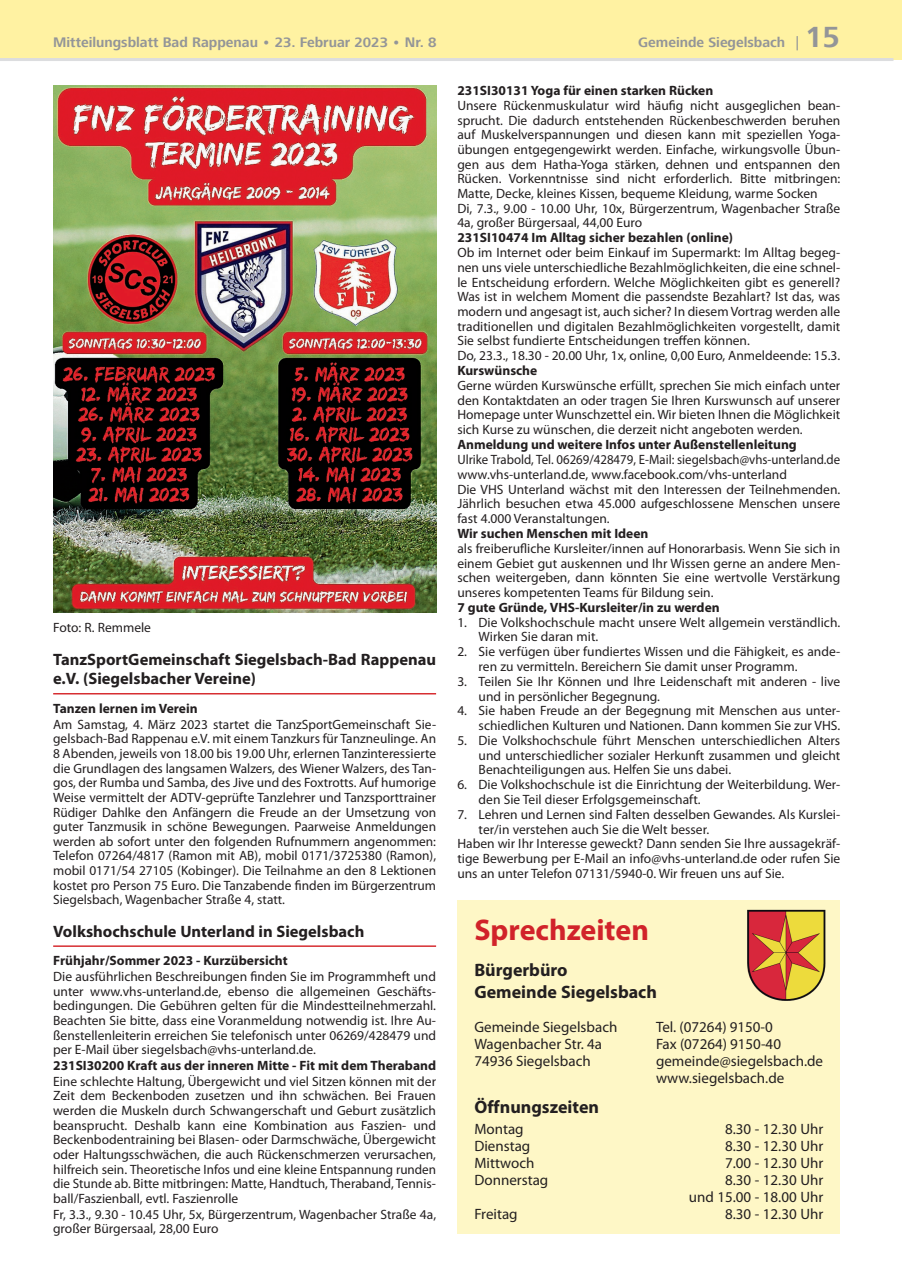
<style>
.page{position:relative;width:902px;height:1280px;background:#fff}
.page>*{position:absolute;margin:0;border:0;box-sizing:border-box;transform-origin:0 0}
.t1{font:700 30px "Myriad Pro";color:#d1232a}
.t2{font:700 18px/21.3px "Myriad Pro";color:#231f20}
.NM_Rubrik_Siegelsbac{font:700 16.5px/19.5px "Myriad Pro";color:#231f20}
.t3{font:15px/17px "Myriad Pro";color:#231f20}
.t4{font:700 14.25px "Frutiger Next LT";color:#939598}
.Grundtext{font:13.5px/14.7px "Myriad Pro";color:#231f20;text-align:justify}
.bfh_aufzaehlung_zahl{font:13.5px/14.7px "Myriad Pro";color:#231f20}
.NM_Textblock{font:13.5px/14.7px "Myriad Pro";color:#231f20;text-align:justify}
.bfh_halbfett{font:700 13.5px "Myriad Pro";color:#231f20}
.Grundtext-2{font:13.5px "Myriad Pro";color:#231f20;scale:.95 1}
.NM_Textblock-2{font:700 13.5px "Myriad Pro";color:#231f20}
.s1{font-family:"Futura BT";font-weight:500}
.s2{font-size:30px}
</style>
<div class="page">
<div style="left:0;top:0;width:901px;height:60px;background:#fff2a2"></div>
<hr style="left:0;top:58px;width:893px;height:3px;background:#dcdddf">
<hr style="left:53px;top:693px;width:383px;height:1px;background:#d72e32">
<hr style="left:53px;top:945px;width:383px;height:2px;background:#d72e32">
<img style="left:53px;top:85px;width:383px;height:527px">
<div style="left:457px;top:900px;width:383px;height:333px;background:#fef7c6"></div>
<img style="left:747px;top:909px;width:79px;height:92px">
<p class="t4" style="left:53px;top:34px;width:385px">Mitteilungsblatt Bad Rappenau • 23. Februar 2023 • Nr. 8</p>
<p class="t4" style="left:638px;top:34px;width:203px">Gemeinde Siegelsbach <span class="s1">|</span> <span class="s2">15</span></p>
<p class="Grundtext" style="left:53px;top:620px;width:99px">Foto: R. Remmele</p>
<p class="NM_Rubrik_Siegelsbac" style="left:53px;top:649px;width:384px">TanzSportGemeinschaft Siegelsbach-Bad Rappenau e.V. (Siegelsbacher Vereine)</p>
<p class="bfh_halbfett" style="left:53px;top:700px;width:146px">Tanzen lernen im Verein</p>
<p class="Grundtext" style="left:53px;top:717px;width:384px">Am Samstag, 4. März 2023 startet die TanzSportGemeinschaft Sie&shy;gelsbach-Bad Rappenau e.V. mit einem Tanzkurs für Tanzneulinge. An 8 Abenden, jeweils von 18.00 bis 19.00 Uhr, erlernen Tanzinteressierte die Grundlagen des langsamen Walzers, des Wiener Walzers, des Tan&shy;gos, der Rumba und Samba, des Jive und des Foxtrotts. Auf humorige Weise vermittelt der ADTV-geprüfte Tanzlehrer und Tanzsporttrainer Rüdiger Dahlke den Anfängern die Freude an der Umsetzung von guter Tanzmusik in schöne Bewegungen. Paarweise Anmeldungen werden ab sofort unter den folgenden Rufnummern angenommen:<br>Telefon 07264/4817 (Ramon mit AB), mobil 0171/3725380 (Ramon), mobil 0171/54 27105 (Kobinger). Die Teilnahme an den 8 Lektionen kostet pro Person 75 Euro. Die Tanzabende finden im Bürgerzentrum Siegelsbach, Wagenbacher Straße 4, statt.</p>
<p class="NM_Rubrik_Siegelsbac" style="left:53px;top:921px;width:313px">Volkshochschule Unterland in Siegelsbach</p>
<p class="bfh_halbfett" style="left:53px;top:952px;width:236px">Frühjahr/Sommer 2023 - Kurzübersicht</p>
<p class="NM_Textblock" style="left:53px;top:969px;width:384px">Die ausführlichen Beschreibungen finden Sie im Programmheft und unter www.vhs-unterland.de, ebenso die allgemeinen Geschäfts&shy;bedingungen. Die Gebühren gelten für die Mindestteilnehmerzahl.<br>Beachten Sie bitte, dass eine Voranmeldung notwendig ist. Ihre Au&shy;ßenstellenleiterin erreichen Sie telefonisch unter 06269/428479 und per E-Mail über siegelsbach@vhs-unterland.de.</p>
<p class="bfh_halbfett" style="left:53px;top:1057px;width:384px">231SI30200 Kraft aus der inneren Mitte - Fit mit dem Theraband</p>
<p class="Grundtext" style="left:53px;top:1074px;width:384px">Eine schlechte Haltung, Übergewicht und viel Sitzen können mit der Zeit dem Beckenboden zusetzen und ihn schwächen. Bei Frauen werden die Muskeln durch Schwangerschaft und Geburt zusätzlich beansprucht. Deshalb kann eine Kombination aus Faszien- und Beckenbodentraining bei Blasen- oder Darmschwäche, Übergewicht oder Haltungsschwächen, die auch Rückenschmerzen verursachen, hilfreich sein. Theoretische Infos und eine kleine Entspannung runden die Stunde ab. Bitte mitbringen: Matte, Handtuch, Theraband, Tennis&shy;ball/Faszienball, evtl. Faszienrolle</p>
<p class="Grundtext" style="left:53px;top:1206px;width:384px">Fr, 3.3., 9.30 - 10.45 Uhr, 5x, Bürgerzentrum, Wagenbacher Straße 4a, großer Bürgersaal, 28,00 Euro</p>
<p class="bfh_halbfett" style="left:457px;top:82px;width:257px">231SI30131 Yoga für einen starken Rücken</p>
<p class="Grundtext" style="left:457px;top:98px;width:384px">Unsere Rückenmuskulatur wird häufig nicht ausgeglichen bean&shy;sprucht. Die dadurch entstehenden Rückenbeschwerden beruhen auf Muskelverspannungen und diesen kann mit speziellen Yoga&shy;übungen entgegengewirkt werden. Einfache, wirkungsvolle Übun&shy;gen aus dem Hatha-Yoga stärken, dehnen und entspannen den Rücken. Vorkenntnisse sind nicht erforderlich. Bitte mitbringen:<br>Matte, Decke, kleines Kissen, bequeme Kleidung, warme Socken</p>
<p class="Grundtext" style="left:457px;top:201px;width:384px">Di, 7.3., 9.00 - 10.00 Uhr, 10x, Bürgerzentrum, Wagenbacher Straße<br>4a, großer Bürgersaal, 44,00 Euro</p>
<p class="bfh_halbfett" style="left:457px;top:229px;width:277px">231SI10474 Im Alltag sicher bezahlen (online)</p>
<p class="Grundtext" style="left:457px;top:245px;width:384px">Ob im Internet oder beim Einkauf im Supermarkt: Im Alltag begeg&shy;nen uns viele unterschiedliche Bezahlmöglichkeiten, die eine schnel&shy;le Entscheidung erfordern. Welche Möglichkeiten gibt es generell?<br>Was ist in welchem Moment die passendste Bezahlart? Ist das, was modern und angesagt ist, auch sicher? In diesem Vortrag werden alle traditionellen und digitalen Bezahlmöglichkeiten vorgestellt, damit Sie selbst fundierte Entscheidungen treffen können.</p>
<p class="Grundtext" style="left:457px;top:348px;width:384px">Do, 23.3., 18.30 - 20.00 Uhr, 1x, online, 0,00 Euro, Anmeldeende: 15.3.</p>
<p class="bfh_halbfett" style="left:457px;top:362px;width:81px">Kurswünsche</p>
<p class="Grundtext" style="left:457px;top:378px;width:384px">Gerne würden Kurswünsche erfüllt, sprechen Sie mich einfach unter den Kontaktdaten an oder tragen Sie Ihren Kurswunsch auf unserer Homepage unter Wunschzettel ein. Wir bieten Ihnen die Möglichkeit sich Kurse zu wünschen, die derzeit nicht angeboten werden.</p>
<p class="NM_Textblock-2" style="left:457px;top:435px;width:341px">Anmeldung und weitere Infos unter Außenstellenleitung</p>
<p class="Grundtext-2" style="left:457px;top:451px;width:404px">Ulrike Trabold, Tel. 06269/428479, E-Mail: siegelsbach@vhs-unterland.de</p>
<p class="Grundtext" style="left:457px;top:467px;width:331px">www.vhs-unterland.de, www.facebook.com/vhs-unterland</p>
<p class="Grundtext" style="left:457px;top:482px;width:384px">Die VHS Unterland wächst mit den Interessen der Teilnehmenden.<br>Jährlich besuchen etwa 45.000 aufgeschlossene Menschen unsere fast 4.000 Veranstaltungen.</p>
<p class="bfh_halbfett" style="left:457px;top:525px;width:192px">Wir suchen Menschen mit Ideen</p>
<p class="Grundtext" style="left:457px;top:541px;width:384px">als freiberufliche Kursleiter/innen auf Honorarbasis. Wenn Sie sich in einem Gebiet gut auskennen und Ihr Wissen gerne an andere Men&shy;schen weitergeben, dann könnten Sie eine wertvolle Verstärkung unseres kompetenten Teams für Bildung sein.</p>
<p class="bfh_halbfett" style="left:457px;top:598px;width:264px">7 gute Gründe, VHS-Kursleiter/in zu werden</p>
<p class="bfh_aufzaehlung_zahl" style="left:478px;top:615px;width:363px;text-indent:-21px">1. Die Volkshochschule macht unsere Welt allgemein verständlich.<br>Wirken Sie daran mit.</p>
<p class="bfh_aufzaehlung_zahl" style="left:478px;top:644px;width:363px;text-indent:-21px">2. Sie verfügen über fundiertes Wissen und die Fähigkeit, es ande&shy;ren zu vermitteln. Bereichern Sie damit unser Programm.</p>
<p class="bfh_aufzaehlung_zahl" style="left:478px;top:674px;width:363px;text-indent:-21px">3. Teilen Sie Ihr Können und Ihre Leidenschaft mit anderen - live und in persönlicher Begegnung.</p>
<p class="bfh_aufzaehlung_zahl" style="left:457px;top:703px;width:384px;text-align:right">4. Sie haben Freude an der Begegnung mit Menschen aus unter&shy;schiedlichen Kulturen und Nationen. Dann kommen Sie zur VHS.</p>
<p class="bfh_aufzaehlung_zahl" style="left:478px;top:733px;width:363px;text-align:justify;text-indent:-21px">5. Die Volkshochschule führt Menschen unterschiedlichen Alters und unterschiedlicher sozialer Herkunft zusammen und gleicht Benachteiligungen aus. Helfen Sie uns dabei.</p>
<p class="bfh_aufzaehlung_zahl" style="left:478px;top:777px;width:363px;text-indent:-21px">6. Die Volkshochschule ist die Einrichtung der Weiterbildung. Wer&shy;den Sie Teil dieser Erfolgsgemeinschaft.</p>
<p class="bfh_aufzaehlung_zahl" style="left:478px;top:807px;width:363px;text-indent:-21px">7. Lehren und Lernen sind Falten desselben Gewandes. Als Kurslei&shy;ter/in verstehen auch Sie die Welt besser.</p>
<p class="Grundtext" style="left:457px;top:836px;width:384px">Haben wir Ihr Interesse geweckt? Dann senden Sie Ihre aussagekräf&shy;tige Bewerbung per E-Mail an info@vhs-unterland.de oder rufen Sie uns an unter Telefon 07131/5940-0. Wir freuen uns auf Sie.</p>
<p class="t1" style="left:474px;top:910px;width:176px">Sprechzeiten</p>
<p class="t2" style="left:474px;top:959px;width:184px">Bürgerbüro<br>Gemeinde Siegelsbach</p>
<p class="t3" style="left:474px;top:1018px;width:144px">Gemeinde Siegelsbach</p>
<p class="t3" style="left:656px;top:1018px;width:118px">Tel. (07264) 9150-0</p>
<p class="t3" style="left:474px;top:1035px;width:129px">Wagenbacher Str. 4a</p>
<p class="t3" style="left:656px;top:1035px;width:126px">Fax (07264) 9150-40</p>
<p class="t3" style="left:474px;top:1052px;width:118px">74936 Siegelsbach</p>
<p class="t3" style="left:656px;top:1052px;width:169px">gemeinde@siegelsbach.de www.siegelsbach.de</p>
<p class="t2" style="left:474px;top:1095px;width:126px">Öffnungszeiten</p>
<p class="t3" style="left:474px;top:1120px;width:51px">Montag</p>
<p class="t3" style="left:725px;top:1120px;width:100px">8.30 - 12.30 Uhr</p>
<p class="t3" style="left:474px;top:1137px;width:57px">Dienstag</p>
<p class="t3" style="left:725px;top:1137px;width:100px">8.30 - 12.30 Uhr</p>
<p class="t3" style="left:474px;top:1154px;width:61px">Mittwoch</p>
<p class="t3" style="left:725px;top:1154px;width:100px">7.00 - 12.30 Uhr</p>
<p class="t3" style="left:474px;top:1171px;width:75px">Donnerstag</p>
<p class="t3" style="left:688px;top:1171px;width:136px;text-align:right">8.30 - 12.30 Uhr<br>und 15.00 - 18.00 Uhr</p>
<p class="t3" style="left:474px;top:1205px;width:45px">Freitag</p>
<p class="t3" style="left:725px;top:1205px;width:100px">8.30 - 12.30 Uhr</p>
</div>
